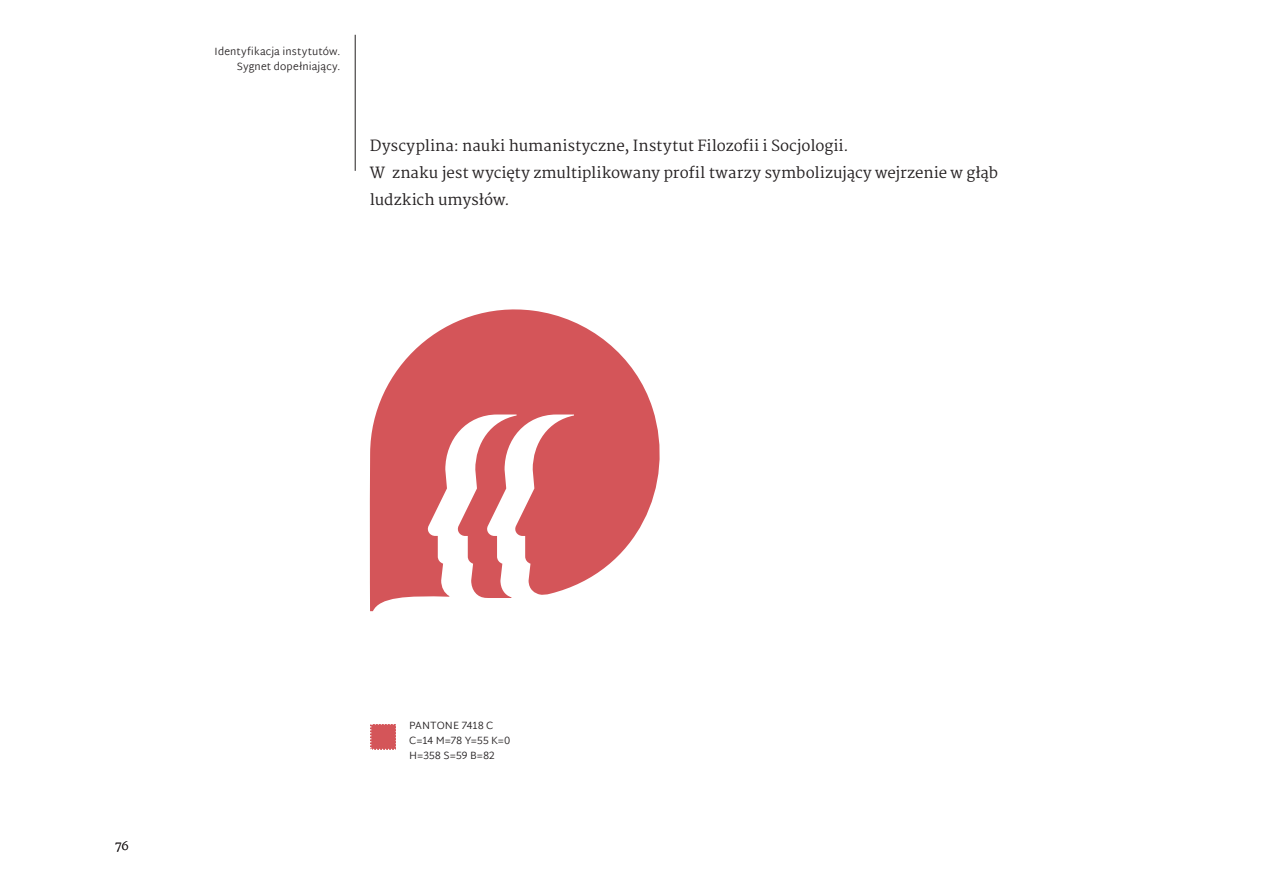
<style>
.page{position:relative;width:1263px;height:893px;background:#fff}
.page>*{position:absolute;margin:0;border:0;box-sizing:border-box;transform-origin:0 0}
.t1{font:15px/27px "Martel Regular Br";letter-spacing:.005em;color:#231f20}
.t2{font:300 12px "Martel";color:#231f20}
.t3{font:300 10.5px/15px "Martel Sans";letter-spacing:.01em;color:#231f20;text-align:right}
</style>
<div class="page">
<hr style="left:355px;top:35px;width:1px;height:136px;background:#231f20">
<svg style="left:370px;top:309px;width:290px;height:302px;fill:#d45559"></svg>
<svg style="left:370px;top:724px;width:26px;height:26px"></svg>
<p class="t3" style="left:215px;top:44px;width:127px">Identyfikacja instytutów.<br>Sygnet dopełniający.</p>
<p class="t1" style="left:370px;top:131px;width:629px">Dyscyplina: nauki humanistyczne, Instytut Filozofii i Socjologii.<br>W znaku jest wycięty zmultiplikowany profil twarzy symbolizujący wejrzenie w głąb ludzkich umysłów.</p>
<p class="t2" style="left:115px;top:839px;width:16px">76</p>
<p class="t3" style="left:409px;top:718px;width:86px">PANTONE 7418 C</p>
<p class="t3" style="left:409px;top:733px;width:102px">C=14 M=78 Y=55 K=0</p>
<p class="t3" style="left:409px;top:748px;width:87px">H=358 S=59 B=82</p>
</div>
